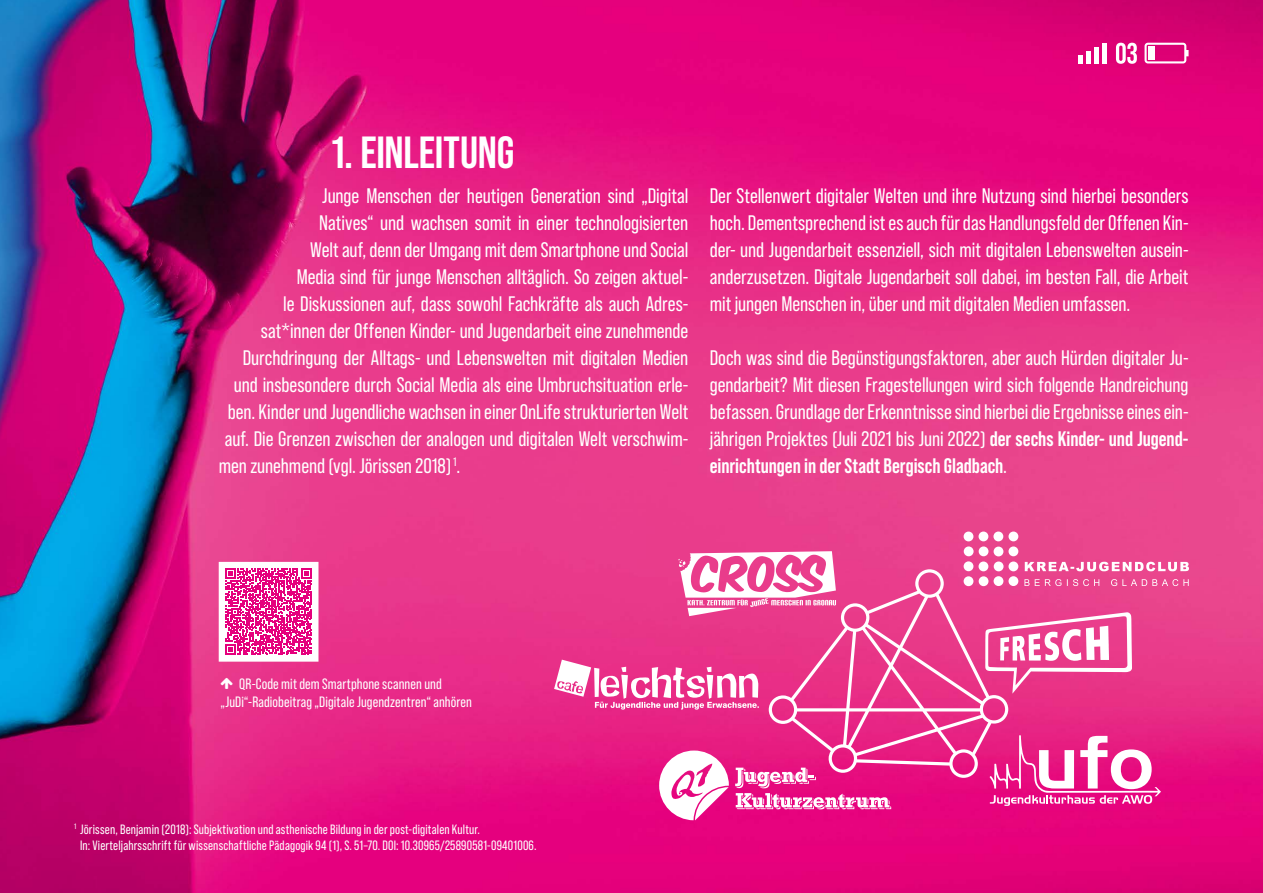
<style>
.page{position:relative;width:1263px;height:893px;background:#fff}
.page>*{position:absolute;margin:0;border:0;box-sizing:border-box;transform-origin:0 0}
.t1{font:700 45px "Bebas Neue Pro";color:#fff}
.t2{font:21px/27px "Bebas Neue Pro";color:#fff;text-align:justify}
.t3{font:15px/18px "Bebas Neue Pro";letter-spacing:.005em;color:#fff}
.t4{font:13.5px/16.2px "Bebas Neue Pro";letter-spacing:.01em;color:#fff}
.s1{font-weight:700}
</style>
<div class="page">
<img style="left:0;top:0;width:1263px;height:893px">
<svg style="left:989px;top:735px;width:172px;height:71px"></svg>
<svg style="left:1008px;top:612px;width:124px;height:82px"></svg>
<svg style="left:1025px;top:562px;width:164px;height:9px"></svg>
<svg style="left:1024px;top:579px;width:165px;height:7px"></svg>
<div style="left:963px;top:532px;width:10px;height:9px;background:#fff;border-radius:50%"></div>
<div style="left:978px;top:531px;width:10px;height:10px;background:#fff;border-radius:50%"></div>
<div style="left:993px;top:531px;width:10px;height:10px;background:#fff;border-radius:50%"></div>
<div style="left:1008px;top:531px;width:10px;height:10px;background:#fff;border-radius:50%"></div>
<div style="left:964px;top:546px;width:9px;height:10px;background:#fff;border-radius:50%"></div>
<div style="left:978px;top:561px;width:10px;height:10px;background:#fff;border-radius:50%"></div>
<div style="left:994px;top:561px;width:9px;height:10px;background:#fff;border-radius:50%"></div>
<div style="left:1008px;top:576px;width:10px;height:10px;background:#fff;border-radius:50%"></div>
<div style="left:979px;top:546px;width:9px;height:10px;background:#fff;border-radius:50%"></div>
<div style="left:1008px;top:546px;width:10px;height:10px;background:#fff;border-radius:50%"></div>
<div style="left:964px;top:561px;width:9px;height:10px;background:#fff;border-radius:50%"></div>
<div style="left:993px;top:547px;width:10px;height:9px;background:#fff;border-radius:50%"></div>
<div style="left:1008px;top:561px;width:10px;height:10px;background:#fff;border-radius:50%"></div>
<svg style="left:678px;top:551px;width:158px;height:65px"></svg>
<svg style="left:735px;top:768px;width:156px;height:41px"></svg>
<svg style="left:659px;top:750px;width:70px;height:70px"></svg>
<svg style="left:554px;top:660px;width:205px;height:50px"></svg>
<svg style="left:769px;top:569px;width:239px;height:209px;background:#eb4d98"></svg>
<svg style="left:1078px;top:55px;width:4px;height:9px"></svg>
<hr style="left:1086px;top:51px;width:4px;height:13px;background:#fff">
<hr style="left:1095px;top:47px;width:4px;height:17px;background:#fff">
<hr style="left:1103px;top:43px;width:4px;height:21px;background:#fff">
<svg style="left:1144px;top:43px;width:44px;height:20px"></svg>
<svg style="left:1116px;top:43px;width:21px;height:21px"></svg>
<div style="left:219px;top:562px;width:99px;height:99px;background:#fff"></div>
<svg style="left:225px;top:568px;width:87px;height:87px"></svg>
<div style="left:219px;top:562px;width:99px;height:100px;border:1px solid #fff"></div>
<svg style="left:221px;top:677px;width:12px;height:11px"></svg>
<h1 class="t1" style="left:332px;top:126px;width:184px">1. EINLEITUNG</h1>
<p class="t2" style="left:322px;top:182px;width:368px">Junge Menschen der heutigen Generation sind „Digital</p>
<p class="t2" style="left:319px;top:209px;width:370px">Natives“ und wachsen somit in einer technologisierten</p>
<p class="t2" style="left:310px;top:236px;width:380px">Welt auf, denn der Umgang mit dem Smartphone und Social</p>
<p class="t2" style="left:297px;top:263px;width:393px">Media sind für junge Menschen alltäglich. So zeigen aktuel-</p>
<p class="t2" style="left:283px;top:290px;width:407px">le Diskussionen auf, dass sowohl Fachkräfte als auch Adres-</p>
<p class="t2" style="left:261px;top:317px;width:429px">sat*innen der Offenen Kinder- und Jugendarbeit eine zunehmende</p>
<p class="t2" style="left:243px;top:344px;width:447px">Durchdringung der Alltags- und Lebenswelten mit digitalen Medien</p>
<p class="t2" style="left:234px;top:371px;width:456px">und insbesondere durch Social Media als eine Umbruchsituation erle-</p>
<p class="t2" style="left:228px;top:398px;width:462px">ben. Kinder und Jugendliche wachsen in einer OnLife strukturierten Welt</p>
<p class="t2" style="left:225px;top:425px;width:465px">auf. Die Grenzen zwischen der analogen und digitalen Welt verschwim-</p>
<p class="t2" style="left:219px;top:452px;width:243px">men zunehmend (vgl. Jörissen 2018) <sup>1</sup>.</p>
<p class="t2" style="left:710px;top:182px;width:480px">Der Stellenwert digitaler Welten und ihre Nutzung sind hierbei besonders hoch. Dementsprechend ist es auch für das Handlungsfeld der Offenen Kin&shy;der- und Jugendarbeit essenziell, sich mit digitalen Lebenswelten ausein&shy;anderzusetzen. Digitale Jugendarbeit soll dabei, im besten Fall, die Arbeit mit jungen Menschen in, über und mit digitalen Medien umfassen.</p>
<p class="t2" style="left:710px;top:344px;width:480px">Doch was sind die Begünstigungsfaktoren, aber auch Hürden digitaler Ju&shy;gendarbeit? Mit diesen Fragestellungen wird sich folgende Handreichung befassen. Grundlage der Erkenntnisse sind hierbei die Ergebnisse eines ein&shy;jährigen Projektes (Juli 2021 bis Juni 2022) <span class="s1">der sechs Kinder- und Jugend&shy;einrichtungen in der Stadt Bergisch Gladbach</span>.</p>
<p class="t3" style="left:221px;top:675px;width:253px;text-indent:19px">QR-Code mit dem Smartphone scannen und „JuDi“-Radiobeitrag „Digitale Jugendzentren“ anhören</p>
<p class="t4" style="left:80px;top:821px;width:458px;text-indent:-6px"><sup>1</sup> Jörissen, Benjamin (2018): Subjektivation und asthenische Bildung in der post-digitalen Kultur.<br>In: Vierteljahrsschrift für wissenschaftliche Pädagogik 94 (1), S. 51–70. DOI: 10.30965/25890581-09401006.</p>
</div>
